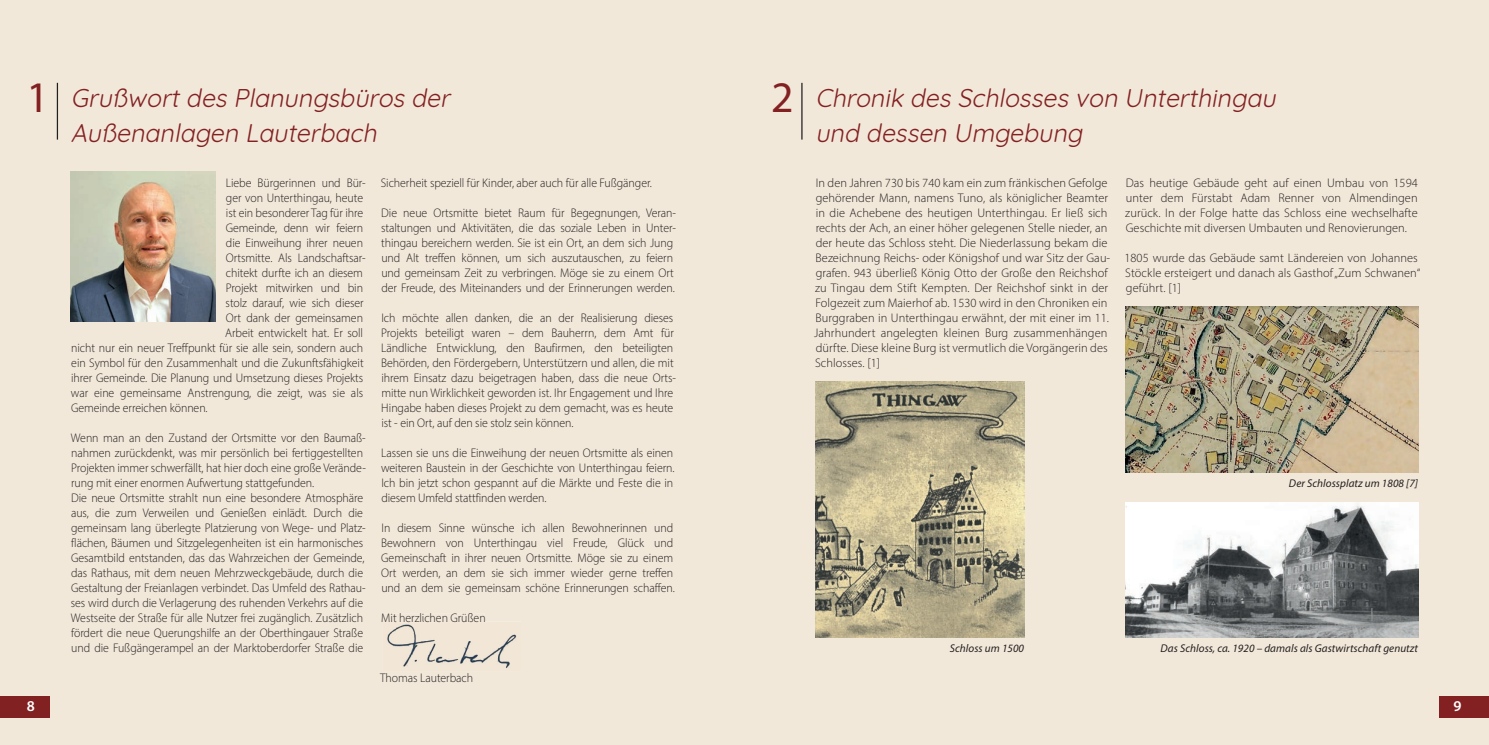
<style>
.page{position:relative;width:1489px;height:745px;background:#fff}
.page>*{position:absolute;margin:0;border:0;box-sizing:border-box;transform-origin:0 0}
.t1{font:43.75px "Myriad Pro";color:#832122}
.t2{font:italic 25px/35px "Quicksand";color:#832122}
.t3{font:600 15px "Myriad Pro";color:#fff}
.t4{font:300 12.5px/15px "Myriad Pro";letter-spacing:-.005em;color:#231f20;scale:.95 1}
.t5{font:300 12.5px/15px "Myriad Pro";letter-spacing:-.005em;color:#231f20}
.t6{font:300 12.5px "Myriad Pro";letter-spacing:-.005em;color:#221b18;scale:.95 1}
.t7{font:italic 11.25px "Myriad Pro";letter-spacing:.005em;color:#231f20}
.s1{font-family:"Myriad Pro";font-style:normal;font-size:43.75px}
</style>
<div class="page">
<div style="left:0;top:0;width:1488px;height:744px;background:#f2e8d9"></div>
<svg style="left:382px;top:612px;width:103px;height:10px"></svg>
<div style="left:0;top:696px;width:50px;height:21px;background:#822122"></div>
<div style="left:1439px;top:696px;width:49px;height:21px;background:#822022"></div>
<hr style="left:57px;top:83px;width:1px;height:56px;background:#231f20">
<img style="left:815px;top:381px;width:209px;height:255px">
<img style="left:1125px;top:306px;width:292px;height:165px">
<img style="left:1125px;top:501px;width:292px;height:135px">
<hr style="left:801px;top:83px;width:1px;height:56px;background:#231f20">
<img style="left:383px;top:621px;width:138px;height:49px">
<img style="left:383px;top:621px;width:102px;height:1px">
<img style="left:71px;top:171px;width:144px;height:150px">
<h2 class="t2" style="left:71px;top:78px;width:386px;text-indent:-44px"><span class="s1">1</span> Grußwortdes Planungsbüros der<br>Außenanlagen Lauterbach</h2>
<p class="t4" style="left:226px;top:176px;width:149px">Liebe Bürgerinnen und Bür-</p>
<p class="t4" style="left:226px;top:191px;width:146px">ger von Unterthingau, heute</p>
<p class="t4" style="left:226px;top:206px;width:146px">ist ein besonderer Tag für ihre</p>
<p class="t4" style="left:226px;top:221px;width:146px">Gemeinde, denn wir feiern</p>
<p class="t4" style="left:226px;top:236px;width:146px">die Einweihung ihrer neuen</p>
<p class="t4" style="left:226px;top:251px;width:149px">Ortsmitte. Als Landschaftsar-</p>
<p class="t4" style="left:226px;top:266px;width:146px">chitekt durfte ich an diesem</p>
<p class="t4" style="left:226px;top:281px;width:146px">Projekt mitwirken und bin</p>
<p class="t4" style="left:226px;top:296px;width:147px">stolz darauf, wie sich dieser</p>
<p class="t4" style="left:226px;top:311px;width:146px">Ort dank der gemeinsamen</p>
<p class="t4" style="left:225px;top:326px;width:146px">Arbeit entwickelt hat. Er soll</p>
<p class="t4" style="left:71px;top:341px;width:309px">nicht nur ein neuer Treffpunkt für sie alle sein, sondern auch</p>
<p class="t4" style="left:71px;top:356px;width:309px">ein Symbol für den Zusammenhalt und die Zukunftsfähigkeit</p>
<p class="t4" style="left:71px;top:371px;width:309px">ihrer Gemeinde. Die Planung und Umsetzung dieses Projekts</p>
<p class="t4" style="left:71px;top:386px;width:309px">war eine gemeinsame Anstrengung, die zeigt, was sie als</p>
<p class="t4" style="left:71px;top:401px;width:145px">Gemeinde erreichen können.</p>
<p class="t4" style="left:71px;top:431px;width:312px">Wenn man an den Zustand der Ortsmitte vor den Baumaß&shy;nahmen zurückdenkt, was mir persönlich bei fertiggestellten Projekten immer schwerfällt, hat hier doch eine große Verände&shy;rung mit einer enormen Aufwertung stattgefunden.<br>Die neue Ortsmitte strahlt nun eine besondere Atmosphäre aus, die zum Verweilen und Genießen einlädt. Durch die gemeinsam lang überlegte Platzierung von Wege- und Platz&shy;flächen, Bäumen und Sitzgelegenheiten ist ein harmonisches Gesamtbild entstanden, das das Wahrzeichen der Gemeinde, das Rathaus, mit dem neuen Mehrzweckgebäude, durch die Gestaltung der Freianlagen verbindet. Das Umfeld des Rathau&shy;ses wird durch die Verlagerung des ruhenden Verkehrs auf die Westseite der Straße für alle Nutzer frei zugänglich. Zusätzlich fördert die neue Querungshilfe an der Oberthingauer Straße und die Fußgängerampel an der Marktoberdorfer Straße die</p>
<p class="t4" style="left:381px;top:176px;width:287px">Sicherheit speziell für Kinder, aber auch für alle Fußgänger.</p>
<p class="t4" style="left:381px;top:206px;width:312px">Die neue Ortsmitte bietet Raum für Begegnungen, Veran&shy;staltungen und Aktivitäten, die das soziale Leben in Unter&shy;thingau bereichern werden. Sie ist ein Ort, an dem sich Jung und Alt treffen können, um sich auszutauschen, zu feiern und gemeinsam Zeit zu verbringen. Möge sie zu einem Ort der Freude, des Miteinanders und der Erinnerungen werden.</p>
<p class="t4" style="left:381px;top:311px;width:312px">Ich möchte allen danken, die an der Realisierung dieses Projekts beteiligt waren – dem Bauherrn, dem Amt für Ländliche Entwicklung, den Baufirmen, den beteiligten Behörden, den Fördergebern, Unterstützern und allen, die mit ihrem Einsatz dazu beigetragen haben, dass die neue Orts&shy;mitte nun Wirklichkeit geworden ist. Ihr Engagement und Ihre Hingabe haben dieses Projekt zu dem gemacht, was es heute ist - ein Ort, auf den sie stolz sein können.</p>
<p class="t4" style="left:381px;top:446px;width:310px;text-align:justify">Lassen sie uns die Einweihung der neuen Ortsmitte als einen weiteren Baustein in der Geschichte von Unterthingau feiern.<br>Ich bin jetzt schon gespannt auf die Märkte und Feste die in diesem Umfeld stattfinden werden.</p>
<p class="t4" style="left:381px;top:521px;width:310px">In diesem Sinne wünsche ich allen Bewohnerinnen und Bewohnern von Unterthingau viel Freude, Glück und Gemeinschaft in ihrer neuen Ortsmitte. Möge sie zu einem Ort werden, an dem sie sich immer wieder gerne treffen und an dem sie gemeinsam schöne Erinnerungen schaffen.</p>
<p class="t6" style="left:381px;top:613px;width:111px">Mit herzlichen Grüßen</p>
<p class="t4" style="left:380px;top:671px;width:99px">Thomas Lauterbach</p>
<h1 class="t1" style="left:771px;top:80px;width:24px">2</h1>
<h2 class="t2" style="left:815px;top:78px;width:467px">Chronik des Schlosses von Unterthingau und dessen Umgebung</h2>
<p class="t5" style="left:814px;top:176px;width:297px">In den Jahren 730 bis 740 kam ein zum fränkischen Gefolge gehörender Mann, namens Tuno, als königlicher Beamter in die Achebene des heutigen Unterthingau. Er ließ sich rechts der Ach, an einer höher gelegenen Stelle nieder, an der heute das Schloss steht. Die Niederlassung bekam die Bezeichnung Reichs- oder Königshof und war Sitz der Gau&shy;grafen. 943 überließ König Otto der Große den Reichshof zu Tingau dem Stift Kempten. Der Reichshof sinkt in der Folgezeit zum Maierhof ab. 1530 wird in den Chroniken ein Burggraben in Unterthingau erwähnt, der mit einer im 11.<br>Jahrhundert angelegten kleinen Burg zusammenhängen dürfte. Diese kleine Burg ist vermutlich die Vorgängerin des Schlosses. [1]</p>
<p class="t5" style="left:1125px;top:176px;width:294px;text-align:justify">Das heutige Gebäude geht auf einen Umbau von 1594 unter dem Fürstabt Adam Renner von Almendingen zurück. In der Folge hatte das Schloss eine wechselhafte Geschichte mit diversen Umbauten und Renovierungen.</p>
<p class="t5" style="left:1124px;top:251px;width:297px">1805 wurde das Gebäude samt Ländereien von Johannes<br>Stöckle ersteigert und danach als Gasthof „Zum Schwanen“ geführt. [1]</p>
<p class="t7" style="left:1288px;top:478px;width:131px">Der Schlossplatz um 1808 [7]</p>
<p class="t7" style="left:949px;top:643px;width:76px">Schloss um 1500</p>
<p class="t7" style="left:1160px;top:643px;width:259px">Das Schloss, ca. 1920 – damals als Gastwirtschaft genutzt</p>
<p class="t3" style="left:27px;top:700px;width:10px">8</p>
<p class="t3" style="left:1453px;top:700px;width:10px">9</p>
</div>
